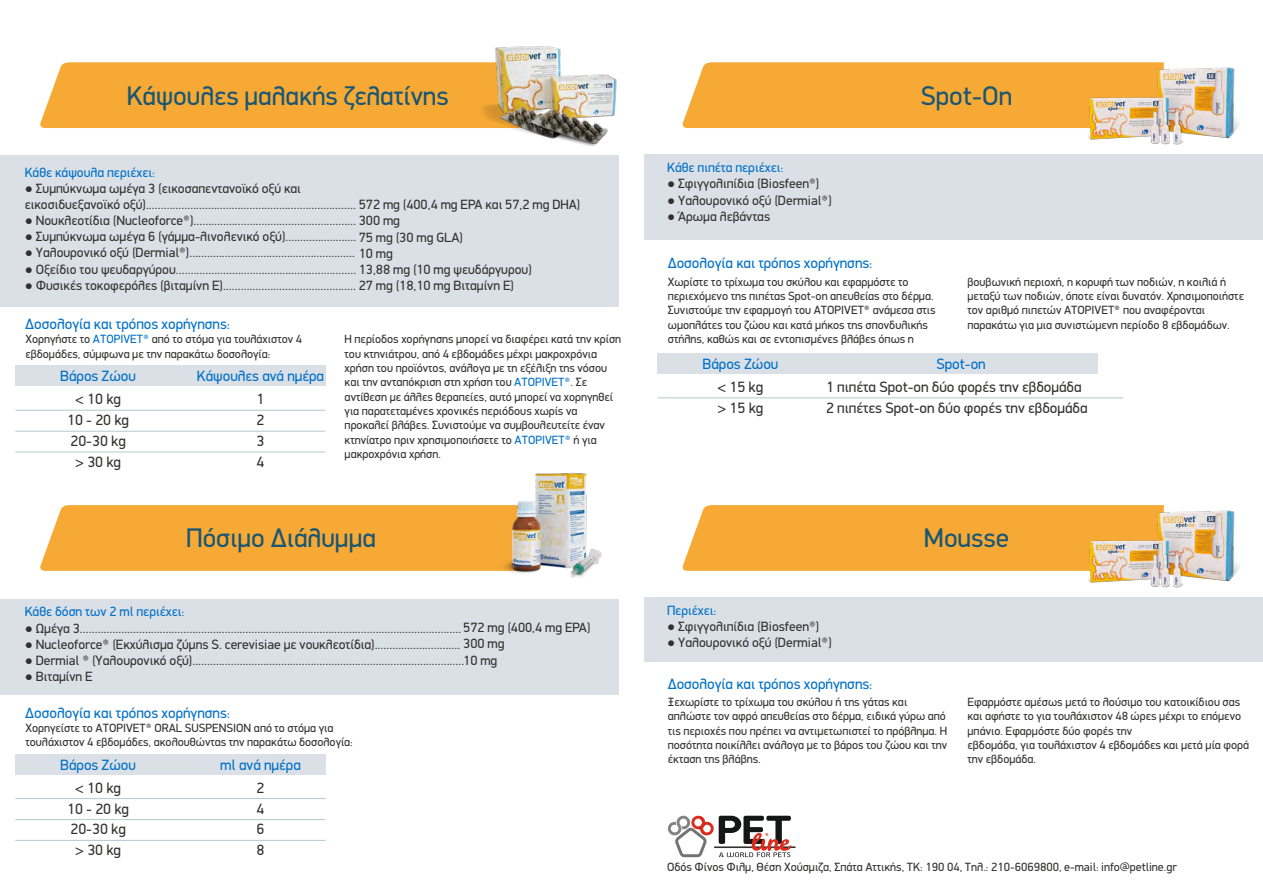
<style>
.page{position:relative;width:1263px;height:893px;background:#fff}
.page>*{position:absolute;margin:0;border:0;box-sizing:border-box;transform-origin:0 0}
.t1{font:27px "PF Din Display";color:#185675}
.t2{font:15px "PF Din Display";color:#0070c7}
.t3{font:15px/20.9px "PF Din Display";color:#313130;text-align:center}
.t4{font:13.5px/16.2px "PF Din Display";color:#313130}
.t5{font:13.5px "PF Din Display";color:#0070c7}
.t6{font:12px/14.4px "PF Din Display";color:#313130}
.s1{font-family:"Arial"}
.s2{color:#0070c7}
</style>
<div class="page">
<div style="left:40px;top:62px;width:434px;height:66px;background:#f6a934"></div>
<img style="left:474px;top:46px;width:143px;height:101px">
<div style="left:15px;top:365px;width:311px;height:21px;background:#dae0e6"></div>
<hr style="left:15px;top:410px;width:311px;height:1px;background:#b5c8d1">
<hr style="left:15px;top:452px;width:311px;height:1px;background:#b5c8d1">
<hr style="left:15px;top:431px;width:311px;height:1px;background:#b5c8d1">
<div style="left:0;top:155px;width:618px;height:151px;background:#dae0e6"></div>
<div style="left:40px;top:505px;width:451px;height:66px;background:#f6a934"></div>
<div style="left:15px;top:754px;width:311px;height:20px;background:#dae0e6"></div>
<hr style="left:15px;top:798px;width:311px;height:1px;background:#b5c8d1">
<hr style="left:15px;top:840px;width:311px;height:1px;background:#b5c8d1">
<hr style="left:15px;top:819px;width:311px;height:1px;background:#b5c8d1">
<div style="left:0;top:599px;width:618px;height:96px;background:#dae0e6"></div>
<img style="left:491px;top:473px;width:111px;height:105px">
<div style="left:682px;top:62px;width:482px;height:66px;background:#f6a934"></div>
<div style="left:658px;top:353px;width:440px;height:21px;background:#dae0e6"></div>
<hr style="left:658px;top:397px;width:465px;height:1px;background:#b5c8d1">
<div style="left:644px;top:155px;width:618px;height:85px;background:#dae0e6"></div>
<img style="left:1088px;top:63px;width:151px;height:82px">
<div style="left:682px;top:505px;width:482px;height:66px;background:#f6a934"></div>
<div style="left:644px;top:598px;width:618px;height:64px;background:#dae0e6"></div>
<img style="left:1088px;top:506px;width:151px;height:82px">
<hr style="left:714px;top:846px;width:82px;height:2px;background:#313130">
<svg style="left:668px;top:816px;width:123px;height:41px"></svg>
<h1 class="t1" style="left:127px;top:84px;width:323px">Κάψουλες µαλακής ζελατίνης</h1>
<p class="t5" style="left:25px;top:166px;width:132px">Κάθε κάψουλα περιέχει:</p>
<p class="t4" style="left:25px;top:181px;width:557px"><span class="s1">●</span> Συµπύκνωµα ωµέγα 3 (εικοσαπεντανοϊκό οξύ και<br>εικοσιδυεξανοϊκό οξύ)....................................................................... 572 mg (400,4 mg EPA και 57,2 mg DHA)</p>
<p class="t4" style="left:25px;top:214px;width:377px"><span class="s1">●</span> Νουκλεοτίδια (Nucleoforce®)....................................................... 300 mg</p>
<p class="t4" style="left:25px;top:230px;width:440px"><span class="s1">●</span> Συµπύκνωµα ωµέγα 6 (γάµµα-λινολενικό οξύ)........................ 75 mg (30 mg GLA)</p>
<p class="t4" style="left:25px;top:246px;width:370px"><span class="s1">●</span> Υαλουρονικό οξύ (Dermial®)........................................................ 10 mg</p>
<p class="t4" style="left:25px;top:262px;width:509px"><span class="s1">●</span> Οξείδιο του ψευδαργύρου............................................................. 13,88 mg (10 mg ψευδάργυρου)</p>
<p class="t4" style="left:25px;top:278px;width:491px"><span class="s1">●</span> Φυσικές τοκοφερόλες (βιταµίνη Ε)............................................. 27 mg (18,10 mg Βιταµίνη Ε)</p>
<p class="t2" style="left:25px;top:318px;width:206px">Δοσολογία και τρόπος χορήγησης:</p>
<p class="t6" style="left:25px;top:333px;width:278px">Χορηγήστε το <span class="s2">ATOPIVET®</span> από το στόµα για τουλάχιστον 4 εβδοµάδες, σύµφωνα µε την παρακάτω δοσολογία:</p>
<p class="t6" style="left:345px;top:333px;width:278px">Η περίοδος χορήγησης µπορεί να διαφέρει κατά την κρίση του κτηνιάτρου, από 4 εβδοµάδες µέχρι µακροχρόνια χρήση του προϊόντος, ανάλογα µε τη εξέλιξη της νόσου και την ανταπόκριση στη χρήση του <span class="s2">ATOPIVET®</span>. Σε αντίθεση µε άλλες θεραπείες, αυτό µπορεί να χορηγηθεί για παρατεταµένες χρονικές περιόδους χωρίς να προκαλεί βλάβες. Συνιστούµε να συµβουλευτείτε έναν κτηνίατρο πριν χρησιµοποιήσετε το <span class="s2">ATOPIVET®</span> ή για µακροχρόνια χρήση.</p>
<p class="t2" style="left:60px;top:370px;width:77px">Βάρος Ζώου</p>
<p class="t2" style="left:197px;top:370px;width:129px">Κάψουλες ανά ηµέρα</p>
<p class="t3" style="left:67px;top:390px;width:63px">&lt; 10 kg<br>10 - 20 kg<br>20-30 kg &gt; 30 kg</p>
<p class="t3" style="left:257px;top:390px;width:9px;text-align:justify">1<br>2<br>3<br>4</p>
<h1 class="t1" style="left:186px;top:527px;width:191px">Πόσιµο Διάλυµµα</h1>
<p class="t5" style="left:25px;top:606px;width:161px">Κάθε δόση των 2 ml περιέχει:</p>
<p class="t4" style="left:25px;top:621px;width:567px"><span class="s1">●</span> Ωµέγα 3.................................................................................................................................572 mg (400,4 mg EPA)</p>
<p class="t4" style="left:25px;top:637px;width:481px"><span class="s1">●</span> Nucleoforce® (Εκχύλισµα ζύµης S. cerevisiae µε νουκλεοτίδια)............................. 300 mg</p>
<p class="t4" style="left:25px;top:653px;width:474px"><span class="s1">●</span> Dermial ® (Υαλουρονικό οξύ)............................................................................................10 mg</p>
<p class="t4" style="left:25px;top:670px;width:70px"><span class="s1">●</span> Βιταµίνη Ε</p>
<p class="t2" style="left:25px;top:707px;width:206px">Δοσολογία και τρόπος χορήγησης:</p>
<p class="t6" style="left:25px;top:722px;width:329px">Χορηγείστε το ATOPIVET® ORAL SUSPENSION από το στόµα για τουλάχιστον 4 εβδοµάδες, ακολουθώντας την παρακάτω δοσολογία:</p>
<p class="t2" style="left:60px;top:758px;width:77px">Βάρος Ζώου</p>
<p class="t2" style="left:220px;top:758px;width:82px">ml ανά ηµέρα</p>
<p class="t3" style="left:67px;top:779px;width:63px">&lt; 10 kg<br>10 - 20 kg<br>20-30 kg &gt; 30 kg</p>
<p class="t3" style="left:257px;top:779px;width:9px;text-align:justify">2<br>4<br>6<br>8</p>
<h1 class="t1" style="left:921px;top:84px;width:93px">Spot-On</h1>
<p class="t5" style="left:667px;top:162px;width:118px">Κάθε πιπέτα περιέχει:</p>
<p class="t4" style="left:667px;top:177px;width:154px"><span class="s1">●</span> Σφιγγολιπίδια (Biosfeen®)</p>
<p class="t4" style="left:667px;top:193px;width:166px"><span class="s1">●</span> Υαλουρονικό οξύ (Dermial®)</p>
<p class="t4" style="left:667px;top:209px;width:105px"><span class="s1">●</span> Άρωµα λεβάντας</p>
<p class="t2" style="left:668px;top:257px;width:206px">Δοσολογία και τρόπος χορήγησης:</p>
<p class="t6" style="left:668px;top:275px;width:269px">Χωρίστε το τρίχωµα του σκύλου και εφαρµόστε το περιεχόµενο της πιπέτας Spot-on απευθείας στο δέρµα.<br>Συνιστούµε την εφαρµογή του ATOPIVET® ανάµεσα στις ωµοπλάτες του ζώου και κατά µήκος της σπονδυλικής στήλης, καθώς και σε εντοπισµένες βλάβες όπως η</p>
<p class="t6" style="left:967px;top:275px;width:278px">βουβωνική περιοχή, η κορυφή των ποδιών, η κοιλιά ή µεταξύ των ποδιών, όποτε είναι δυνατόν. Χρησιµοποιήστε τον αριθµό πιπετών ATOPIVET® που αναφέρονται παρακάτω για µια συνιστώµενη περίοδο 8 εβδοµάδων.</p>
<p class="t2" style="left:702px;top:358px;width:77px">Βάρος Ζώου</p>
<p class="t2" style="left:936px;top:358px;width:51px">Spot-on</p>
<p class="t3" style="left:717px;top:378px;width:47px;text-align:left">&lt; 15 kg &gt; 15 kg</p>
<p class="t3" style="left:826px;top:378px;width:263px;text-align:left">1 πιπέτα Spot-on δύο φορές την εβδοµάδα<br>2 πιπέτες Spot-on δύο φορές την εβδοµάδα</p>
<h1 class="t1" style="left:924px;top:527px;width:86px">Mousse</h1>
<p class="t5" style="left:667px;top:605px;width:51px">Περιέχει:</p>
<p class="t4" style="left:667px;top:620px;width:154px"><span class="s1">●</span> Σφιγγολιπίδια (Biosfeen®)</p>
<p class="t4" style="left:667px;top:636px;width:166px"><span class="s1">●</span> Υαλουρονικό οξύ (Dermial®)</p>
<p class="t2" style="left:668px;top:677px;width:206px">Δοσολογία και τρόπος χορήγησης:</p>
<p class="t6" style="left:668px;top:696px;width:281px">Ξεχωρίστε το τρίχωµα του σκύλου ή της γάτας και απλώστε τον αφρό απευθείας στο δέρµα, ειδικά γύρω από τις περιοχές που πρέπει να αντιµετωπιστεί το πρόβληµα. Η ποσότητα ποικίλλει ανάλογα µε το βάρος του ζώου και την έκταση της βλάβης.</p>
<p class="t6" style="left:967px;top:696px;width:283px">Εφαρµόστε αµέσως µετά το λούσιµο του κατοικίδιου σας και αφήστε το για τουλάχιστον 48 ώρες µέχρι το επόµενο µπάνιο. Εφαρµόστε δύο φορές την<br>εβδοµάδα, για τουλάχιστον 4 εβδοµάδες και µετά µία φορά την εβδοµάδα.</p>
<p class="t6" style="left:667px;top:860px;width:511px">Οδός Φίνος Φιλµ, Θέση Χούσµιζα, Σπάτα Αττικής, ΤΚ: 190 04, Τηλ.: 210-6069800, e-mail: info@petline.gr</p>
</div>
